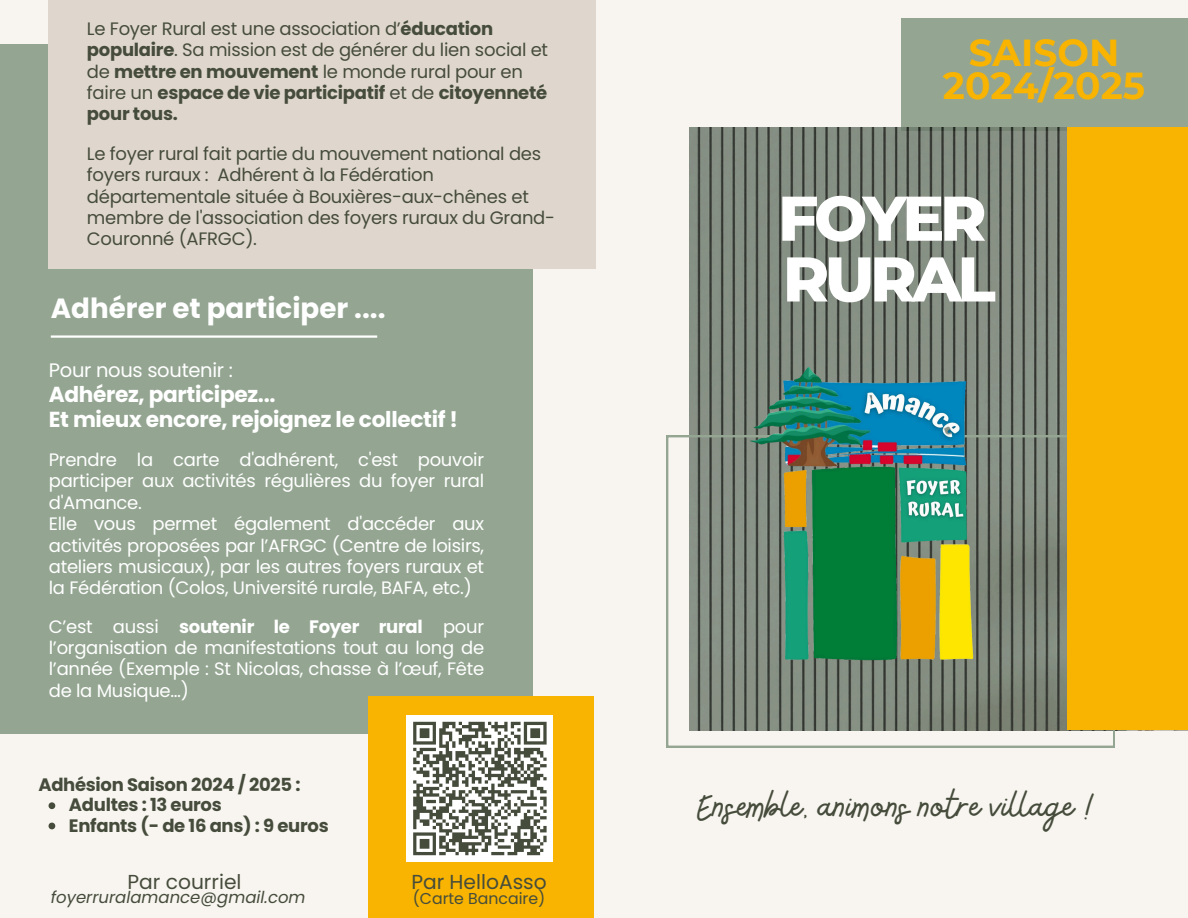
<style>
.page{position:relative;width:1188px;height:918px;background:#f8f5f0}
.page>*{position:absolute;margin:0;border:0;box-sizing:border-box;transform-origin:0 0}
.t1{font:800 63px/60.8px "Montserrat";letter-spacing:-.07em;color:#fff}
.t2{font:42px "Bellaboo";color:#464c3c}
.t3{font:700 37.5px/32.7px "Montserrat";color:#f8b400;text-align:center}
.t4{font:700 27.75px "Poppins";color:#fff}
.t5{font:700 21.75px/24.8px "Poppins";letter-spacing:-.015em;color:#fff}
.t6{font:20.25px "Poppins";color:#464c3c}
.t7{font:19.5px "Poppins";letter-spacing:-.015em;color:#fff}
.t8{font:18px/21.3px "Poppins";letter-spacing:-.015em;color:#fff;text-align:justify}
.t9{font:18px/21.3px "Poppins";letter-spacing:-.015em;color:#464c3c}
.t10{font:700 18px "Poppins";letter-spacing:-.015em;color:#464c3c}
.t11{font:italic 16.5px "Poppins";color:#464c3c}
.t12{font:15.75px "Poppins";color:#464c3c}
.s1{font-weight:700}
</style>
<div class="page">
<div style="left:902px;top:18px;width:286px;height:112px;background:#94a692"></div>
<img style="left:689px;top:127px;width:499px;height:604px">
<svg style="left:666px;top:435px;width:449px;height:313px"></svg>
<div style="left:0;top:45px;width:533px;height:689px;background:#94a692"></div>
<div style="left:49px;top:0;width:547px;height:269px;background:#dfd7cd"></div>
<hr style="left:51px;top:335px;width:326px;height:3px;background:#fff">
<div style="left:369px;top:696px;width:225px;height:222px;background:#f8b400"></div>
<div style="left:1067px;top:128px;width:121px;height:602px;background:#f8b400"></div>
<img style="left:744px;top:358px;width:262px;height:323px">
<svg style="left:49px;top:802px;width:6px;height:7px"></svg>
<svg style="left:49px;top:823px;width:6px;height:6px"></svg>
<div style="left:407px;top:715px;width:146px;height:147px;background:#fff"></div>
<svg style="left:413px;top:721px;width:134px;height:135px"></svg>
<h4 class="t9" style="left:87px;top:18px;width:463px">Le Foyer Rural est une association d’<span class="s1">éducation populaire</span>. Sa mission est de générer du lien social et de <span class="s1">mettre en mouvement</span> le monde rural pour en faire un <span class="s1">espace de vie participatif</span> et de <span class="s1">citoyenneté pour tous.</span></h4>
<h5 class="t9" style="left:87px;top:143px;width:470px">Le foyer rural fait partie du mouvement national des foyers ruraux : Adhérent à la Fédération départementale située à Bouxières-aux-chênes et membre de l'association des foyers ruraux du Grand-Couronné (AFRGC).</h5>
<p class="t4" style="left:51px;top:289px;width:336px">Adhérer et participer ....</p>
<p class="t7" style="left:49px;top:357px;width:186px">Pour nous soutenir :</p>
<p class="t5" style="left:49px;top:382px;width:411px">Adhérez, participez...<br>Et mieux encore, rejoignez le collectif !</p>
<p class="t8" style="left:49px;top:449px;width:437px">Prendre la carte d'adhérent, c'est pouvoir participer aux activités régulières du foyer rural d'Amance.</p>
<p class="t8" style="left:49px;top:513px;width:437px">Elle vous permet également d'accéder aux activités proposées par l’AFRGC (Centre de loisirs, ateliers musicaux), par les autres foyers ruraux et la Fédération (Colos, Université rurale, BAFA, etc.)</p>
<p class="t8" style="left:49px;top:616px;width:437px">C’est aussi <span class="s1">soutenir le Foyer rural</span> pour l’organisation de manifestations tout au long de l’année (Exemple : St Nicolas, chasse à l’œuf, Fête de la Musique…)</p>
<h6 class="t10" style="left:38px;top:772px;width:264px">Adhésion Saison 2024 / 2025 :</h6>
<p class="t10" style="left:69px;top:792px;width:154px">Adultes : 13 euros</p>
<p class="t10" style="left:69px;top:813px;width:261px">Enfants (- de 16 ans) : 9 euros</p>
<p class="t6" style="left:127px;top:867px;width:116px">Par courriel</p>
<p class="t11" style="left:51px;top:886px;width:256px">foyerruralamance@gmail.com</p>
<p class="t6" style="left:411px;top:867px;width:137px">Par HelloAsso</p>
<p class="t12" style="left:413px;top:888px;width:134px">(Carte Bancaire)</p>
<p class="t3" style="left:943px;top:36px;width:204px">SAISON<br>2024/2025</p>
<h5 class="t1" style="left:778px;top:188px;width:219px">FOYER<br>RURAL</h5>
<h3 class="t2" style="left:695px;top:779px;width:403px">Ensemble, animons notre village !</h3>
</div>
